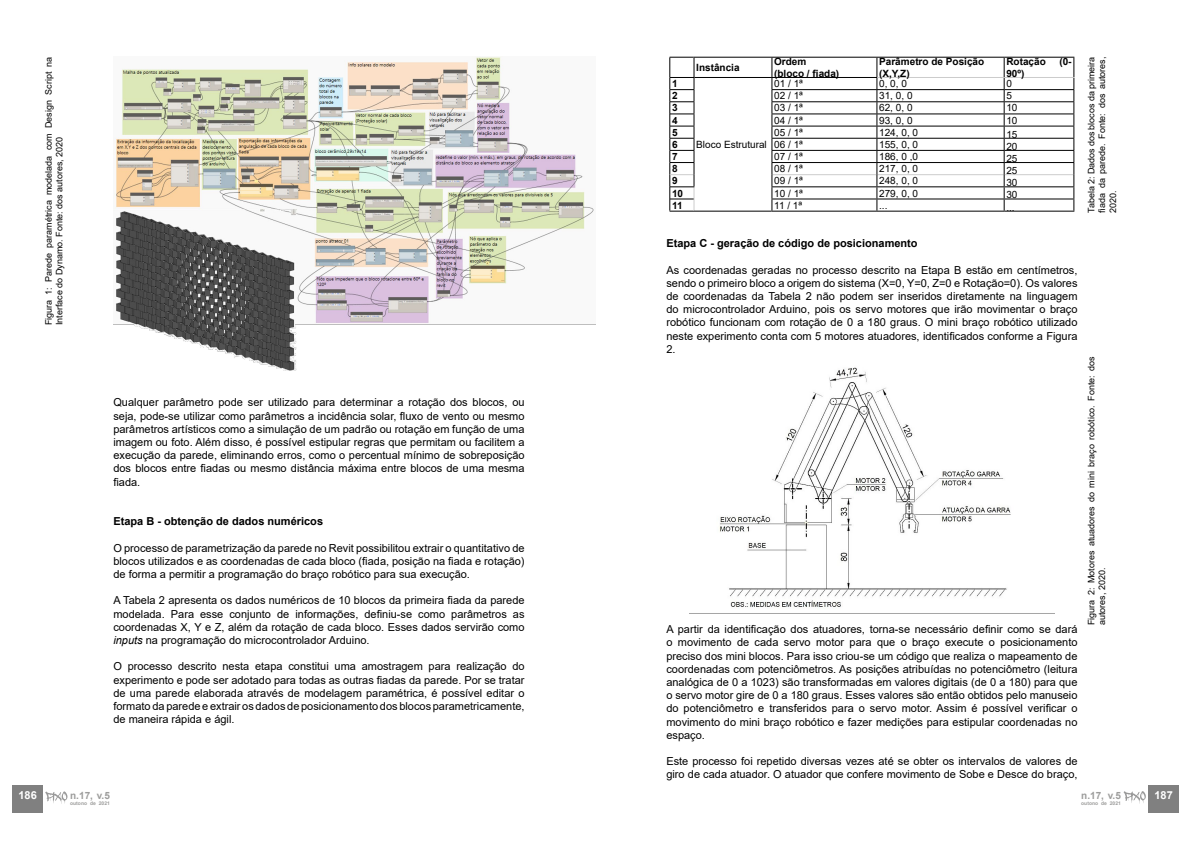
<style>
.page{position:relative;width:1191px;height:842px;background:#fff}
.page>*{position:absolute;margin:0;border:0;box-sizing:border-box;transform-origin:0 0}
.t1{font:11px/13.2px "Arial";color:#000;text-align:justify}
.t2{font:700 11px "Arial";color:#000}
.t3{font:700 11px "Arial";color:#fff}
.t4{font:10px "Arial";color:#000}
.t5{font:700 10px/12px "Arial";color:#000}
.t6{font:700 10px "Arial";color:#9d9d9c}
.t7{font:9px/10.8px "Arial";color:#000}
.t8{font:700 5px "Arial";color:#9d9d9c}
.s1{font-style:italic}
</style>
<div class="page">
<div style="left:1148px;top:785px;width:30px;height:28px;background:#808080"></div>
<svg style="left:1123px;top:791px;width:22px;height:13px"></svg>
<div style="left:12px;top:785px;width:31px;height:28px;background:#808080"></div>
<svg style="left:45px;top:791px;width:22px;height:13px"></svg>
<img style="left:113px;top:57px;width:482px;height:314px">
<hr style="left:693px;top:57px;width:79px;height:1px;background:#000">
<hr style="left:772px;top:57px;width:105px;height:1px;background:#000">
<hr style="left:877px;top:57px;width:127px;height:1px;background:#000">
<hr style="left:1004px;top:57px;width:70px;height:1px;background:#000">
<hr style="left:694px;top:77px;width:78px;height:1px;background:#000">
<hr style="left:772px;top:77px;width:105px;height:1px;background:#000">
<hr style="left:877px;top:77px;width:127px;height:1px;background:#ccc">
<hr style="left:1004px;top:77px;width:70px;height:1px;background:#ccc">
<hr style="left:771px;top:89px;width:106px;height:1px;background:#000">
<hr style="left:877px;top:89px;width:127px;height:1px;background:#000">
<hr style="left:1004px;top:89px;width:70px;height:1px;background:#000">
<hr style="left:771px;top:101px;width:106px;height:1px;background:#000">
<hr style="left:877px;top:101px;width:127px;height:1px;background:#000">
<hr style="left:1004px;top:101px;width:70px;height:1px;background:#000">
<hr style="left:771px;top:114px;width:106px;height:1px;background:#000">
<hr style="left:877px;top:114px;width:127px;height:1px;background:#000">
<hr style="left:1004px;top:114px;width:70px;height:1px;background:#000">
<hr style="left:771px;top:126px;width:106px;height:1px;background:#000">
<hr style="left:877px;top:126px;width:127px;height:1px;background:#000">
<hr style="left:1004px;top:126px;width:70px;height:1px;background:#000">
<hr style="left:771px;top:138px;width:106px;height:1px;background:#000">
<hr style="left:877px;top:138px;width:127px;height:1px;background:#000">
<hr style="left:1004px;top:138px;width:70px;height:1px;background:#000">
<hr style="left:771px;top:150px;width:106px;height:1px;background:#000">
<hr style="left:877px;top:150px;width:127px;height:1px;background:#000">
<hr style="left:1004px;top:150px;width:70px;height:1px;background:#000">
<hr style="left:771px;top:162px;width:106px;height:1px;background:#000">
<hr style="left:877px;top:162px;width:127px;height:1px;background:#000">
<hr style="left:1004px;top:162px;width:70px;height:1px;background:#000">
<hr style="left:772px;top:174px;width:104px;height:1px;background:#ccc">
<hr style="left:877px;top:174px;width:126px;height:1px;background:#ccc">
<hr style="left:1004px;top:174px;width:69px;height:1px;background:#ccc">
<hr style="left:694px;top:211px;width:77px;height:1px;background:#000">
<hr style="left:771px;top:186px;width:106px;height:1px;background:#000">
<hr style="left:877px;top:186px;width:127px;height:1px;background:#000">
<hr style="left:1004px;top:186px;width:70px;height:1px;background:#000">
<svg style="left:669px;top:57px;width:25px;height:155px"></svg>
<hr style="left:771px;top:198px;width:106px;height:1px;background:#000">
<hr style="left:877px;top:198px;width:127px;height:1px;background:#000">
<hr style="left:1004px;top:198px;width:70px;height:1px;background:#000">
<hr style="left:771px;top:211px;width:106px;height:1px;background:#000">
<hr style="left:877px;top:211px;width:127px;height:1px;background:#000">
<hr style="left:1004px;top:211px;width:70px;height:1px;background:#000">
<svg style="left:771px;top:58px;width:1px;height:153px"></svg>
<svg style="left:876px;top:58px;width:1px;height:153px"></svg>
<svg style="left:1003px;top:58px;width:1px;height:153px"></svg>
<svg style="left:1073px;top:58px;width:1px;height:153px"></svg>
<img style="left:689px;top:367px;width:365px;height:247px">
<p class="t7" style="left:43px;top:325px;width:270px;rotate:-90deg">Figura 1: Parede paramétrica modelada com Design Script na<br>Interface do Dynamo. Fonte: dos autores, 2020</p>
<p class="t5" style="left:696px;top:62px;width:45px">Instância</p>
<p class="t5" style="left:774px;top:56px;width:67px">Ordem<br>(bloco / fiada)</p>
<p class="t5" style="left:879px;top:56px;width:107px">Parâmetro de Posição (X,Y,Z)</p>
<p class="t5" style="left:1006px;top:56px;width:41px">Rotação</p>
<p class="t5" style="left:1059px;top:56px;width:14px">(0-</p>
<p class="t5" style="left:1006px;top:68px;width:20px">90º)</p>
<p class="t4" style="left:774px;top:77px;width:30px">01 / 1ª</p>
<p class="t4" style="left:879px;top:77px;width:29px">0, 0, 0</p>
<p class="t4" style="left:1006px;top:77px;width:7px">0</p>
<p class="t5" style="left:672px;top:78px;width:7px">1</p>
<p class="t5" style="left:672px;top:90px;width:7px">2</p>
<p class="t4" style="left:774px;top:89px;width:30px">02 / 1ª</p>
<p class="t4" style="left:879px;top:89px;width:35px">31, 0, 0</p>
<p class="t4" style="left:1006px;top:89px;width:7px">5</p>
<p class="t5" style="left:672px;top:102px;width:7px">3</p>
<p class="t4" style="left:774px;top:101px;width:30px">03 / 1ª</p>
<p class="t4" style="left:879px;top:101px;width:35px">62, 0, 0</p>
<p class="t4" style="left:1006px;top:101px;width:13px">10</p>
<p class="t5" style="left:672px;top:114px;width:7px">4</p>
<p class="t4" style="left:774px;top:113px;width:30px">04 / 1ª</p>
<p class="t4" style="left:879px;top:113px;width:35px">93, 0, 0</p>
<p class="t4" style="left:1006px;top:113px;width:13px">10</p>
<p class="t5" style="left:672px;top:126px;width:7px">5</p>
<p class="t4" style="left:774px;top:125px;width:30px">05 / 1ª</p>
<p class="t4" style="left:879px;top:125px;width:40px">124, 0, 0</p>
<p class="t4" style="left:1006px;top:127px;width:13px">15</p>
<p class="t5" style="left:672px;top:139px;width:7px">6</p>
<p class="t4" style="left:774px;top:138px;width:30px">06 / 1ª</p>
<p class="t4" style="left:879px;top:138px;width:40px">155, 0, 0</p>
<p class="t4" style="left:1006px;top:140px;width:13px">20</p>
<p class="t5" style="left:672px;top:151px;width:7px">7</p>
<p class="t4" style="left:774px;top:150px;width:30px">07 / 1ª</p>
<p class="t4" style="left:879px;top:150px;width:40px">186, 0 ,0</p>
<p class="t4" style="left:1006px;top:152px;width:13px">25</p>
<p class="t5" style="left:672px;top:163px;width:7px">8</p>
<p class="t4" style="left:774px;top:162px;width:30px">08 / 1ª</p>
<p class="t4" style="left:879px;top:162px;width:40px">217, 0, 0</p>
<p class="t4" style="left:1006px;top:164px;width:13px">25</p>
<p class="t5" style="left:672px;top:175px;width:7px">9</p>
<p class="t4" style="left:774px;top:174px;width:30px">09 / 1ª</p>
<p class="t4" style="left:879px;top:174px;width:40px">248, 0, 0</p>
<p class="t4" style="left:1006px;top:176px;width:13px">30</p>
<p class="t5" style="left:672px;top:187px;width:13px">10</p>
<p class="t4" style="left:774px;top:186px;width:30px">10 / 1ª</p>
<p class="t4" style="left:879px;top:186px;width:40px">279, 0, 0</p>
<p class="t4" style="left:1006px;top:188px;width:13px">30</p>
<p class="t5" style="left:672px;top:199px;width:12px">11</p>
<p class="t4" style="left:774px;top:198px;width:29px">11 / 1ª</p>
<p class="t4" style="left:879px;top:198px;width:10px">...</p>
<p class="t4" style="left:1006px;top:200px;width:10px">...</p>
<p class="t2" style="left:666px;top:236px;width:253px">Etapa C - geração de código de posicionamento</p>
<p class="t1" style="left:666px;top:263px;width:413px">As coordenadas geradas no processo descrito na Etapa B estão em centímetros, sendo o primeiro bloco a origem do sistema (X=0, Y=0, Z=0 e Rotação=0). Os valores de coordenadas da Tabela 2 não podem ser inseridos diretamente na linguagem do microcontrolador Arduino, pois os servo motores que irão movimentar o braço robótico funcionam com rotação de 0 a 180 graus. O mini braço robótico utilizado neste experimento conta com 5 motores atuadores, identificados conforme a Figura 2.</p>
<p class="t4" style="left:696px;top:138px;width:72px">Bloco Estrutural</p>
<p class="t1" style="left:113px;top:396px;width:413px">Qualquer parâmetro pode ser utilizado para determinar a rotação dos blocos, ou seja, pode-se utilizar como parâmetros a incidência solar, fluxo de vento ou mesmo parâmetros artísticos como a simulação de um padrão ou rotação em função de uma imagem ou foto. Além disso, é possível estipular regras que permitam ou facilitem a execução da parede, eliminando erros, como o percentual mínimo de sobreposição dos blocos entre fiadas ou mesmo distância máxima entre blocos de uma mesma fiada.</p>
<p class="t2" style="left:113px;top:513px;width:211px">Etapa B - obtenção de dados numéricos</p>
<p class="t1" style="left:113px;top:541px;width:413px">O processo de parametrização da parede no Revit possibilitou extrair o quantitativo de blocos utilizados e as coordenadas de cada bloco (fiada, posição na fiada e rotação) de forma a permitir a programação do braço robótico para sua execução.</p>
<p class="t1" style="left:113px;top:594px;width:413px">A Tabela 2 apresenta os dados numéricos de 10 blocos da primeira fiada da parede modelada. Para esse conjunto de informações, definiu-se como parâmetros as coordenadas X, Y e Z, além da rotação de cada bloco. Esses dados servirão como <span class="s1">inputs</span> na programação do microcontrolador Arduino.</p>
<p class="t1" style="left:113px;top:660px;width:413px">O processo descrito nesta etapa constitui uma amostragem para realização do experimento e pode ser adotado para todas as outras fiadas da parede. Por se tratar de uma parede elaborada através de modelagem paramétrica, é possível editar o formato da parede e extrair os dados de posicionamento dos blocos parametricamente, de maneira rápida e ágil.</p>
<p class="t1" style="left:666px;top:623px;width:413px">A partir da identificação dos atuadores, torna-se necessário definir como se dará o movimento de cada servo motor para que o braço execute o posicionamento preciso dos mini blocos. Para isso criou-se um código que realiza o mapeamento de coordenadas com potenciômetros. As posições atribuídas no potenciômetro (leitura analógica de 0 a 1023) são transformadas em valores digitais (de 0 a 180) para que o servo motor gire de 0 a 180 graus. Esses valores são então obtidos pelo manuseio do potenciômetro e transferidos para o servo motor. Assim é possível verificar o movimento do mini braço robótico e fazer medições para estipular coordenadas no espaço.</p>
<p class="t1" style="left:666px;top:755px;width:413px">Este processo foi repetido diversas vezes até se obter os intervalos de valores de giro de cada atuador. O atuador que confere movimento de Sobe e Desce do braço,</p>
<p class="t7" style="left:1085px;top:213px;width:157px;text-align:justify;rotate:-90deg">Tabela 2: Dados dos blocos da primeira fiada da parede. Fonte: dos autores, 2020.</p>
<p class="t7" style="left:1085px;top:625px;width:270px;rotate:-90deg">Figura 2: Motores atuadores do mini braço robótico. Fonte: dos autores, 2020.</p>
<p class="t3" style="left:18px;top:788px;width:20px">186</p>
<p class="t6" style="left:1081px;top:789px;width:41px">n.17, v.5</p>
<p class="t3" style="left:1154px;top:788px;width:20px">187</p>
<p class="t8" style="left:1081px;top:800px;width:41px">outono de 2021</p>
<p class="t6" style="left:70px;top:788px;width:41px">n.17, v.5</p>
<p class="t8" style="left:70px;top:799px;width:41px">outono de 2021</p>
</div>
